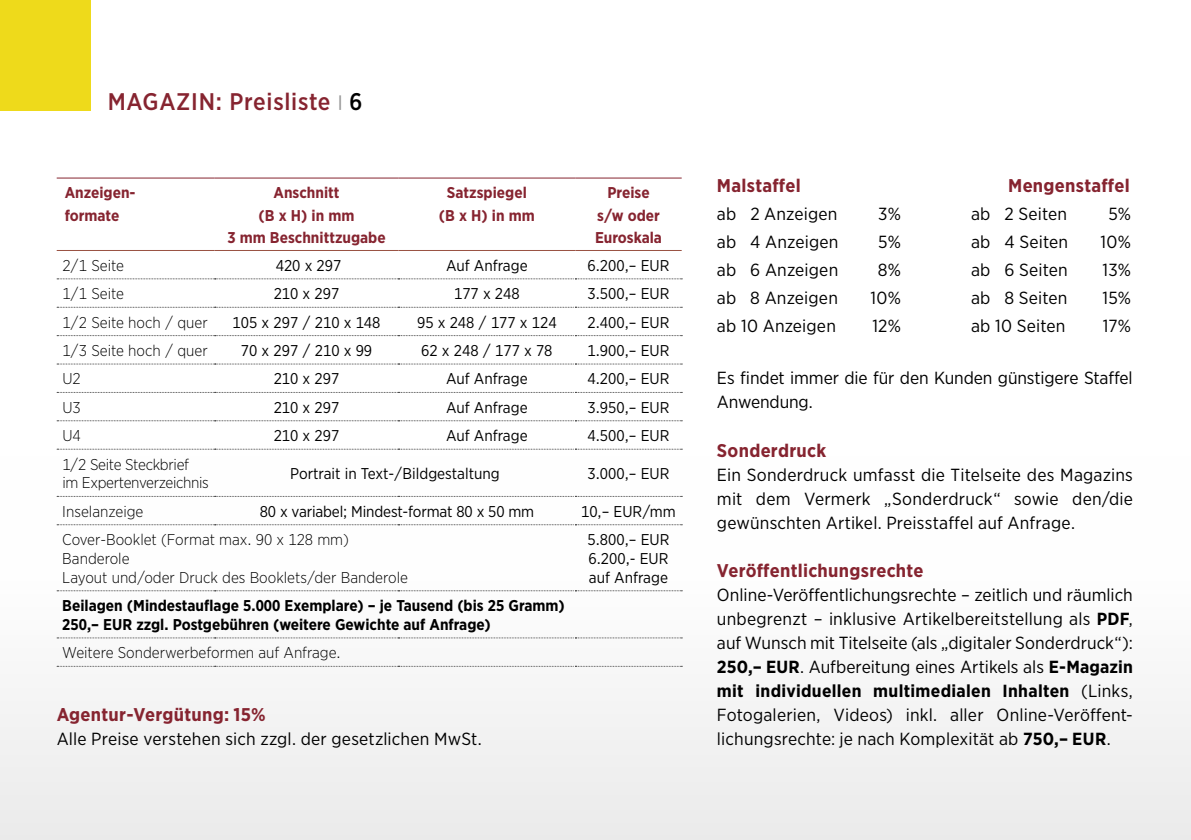
<style>
.page{position:relative;width:1191px;height:840px;background:#fff}
.page>*{position:absolute;margin:0;border:0;box-sizing:border-box;transform-origin:0 0}
.t1{font:500 24px "Gotham Narrow";letter-spacing:.03em;color:#862430}
.t2{font:700 18.4px "Gotham Narrow";letter-spacing:.015em;color:#862430}
.t3{font:17.6px/24px "Gotham Narrow";letter-spacing:.01em;color:#000;text-align:justify}
.t4{font:15.6px/18.8px "Gotham Narrow";color:#000;text-align:justify}
.t5{font:300 15.6px/18.8px "Gotham Narrow";color:#000}
.t6{font:700 15.6px/18.8px "Gotham Narrow";color:#000}
.t7{font:700 15.6px/22px "Gotham Narrow";color:#862430;text-align:center}
.t8{font:300 15.6px/18.8px "Gotham Narrow";letter-spacing:-.02em;color:#000}
.s1{font-size:16px;color:#939393}
.s2{color:#000}
.s3{font-weight:700}
</style>
<div class="page">
<div style="left:0;top:456px;width:1191px;height:383px;background:#f8f8f8"></div>
<svg style="left:57px;top:278px;width:625px;height:1px"></svg>
<svg style="left:57px;top:307px;width:625px;height:1px"></svg>
<svg style="left:57px;top:335px;width:625px;height:1px"></svg>
<svg style="left:57px;top:363px;width:625px;height:1px"></svg>
<svg style="left:57px;top:392px;width:625px;height:1px"></svg>
<svg style="left:57px;top:420px;width:625px;height:1px"></svg>
<svg style="left:57px;top:448px;width:625px;height:1px"></svg>
<svg style="left:57px;top:524px;width:625px;height:1px"></svg>
<svg style="left:57px;top:590px;width:625px;height:1px"></svg>
<svg style="left:57px;top:637px;width:625px;height:1px"></svg>
<svg style="left:57px;top:665px;width:625px;height:1px"></svg>
<hr style="left:57px;top:177px;width:158px;height:1px;background:#862430">
<hr style="left:215px;top:177px;width:183px;height:1px;background:#862430">
<hr style="left:398px;top:177px;width:177px;height:1px;background:#862430">
<hr style="left:575px;top:177px;width:106px;height:1px;background:#862430">
<hr style="left:57px;top:250px;width:158px;height:1px;background:#9a5243">
<hr style="left:215px;top:250px;width:183px;height:1px;background:#9a5243">
<hr style="left:398px;top:250px;width:177px;height:1px;background:#9a5243">
<hr style="left:575px;top:250px;width:106px;height:1px;background:#9a5243">
<div style="left:0;top:0;width:91px;height:110px;background:#eeda1b"></div>
<h1 class="t1" style="left:108px;top:86px;width:256px">MAGAZIN: Preisliste <span class="s1">|</span> <span class="s2">6</span></h1>
<p class="t7" style="left:65px;top:182px;width:72px;text-align:left">Anzeigen&shy;formate</p>
<p class="t7" style="left:227px;top:182px;width:160px">Anschnitt<br>(B x H) in mm<br>3 mm Beschnittzugabe</p>
<p class="t7" style="left:439px;top:182px;width:97px">Satzspiegel (B x H) in mm</p>
<p class="t7" style="left:595px;top:182px;width:69px">Preise s/w oder<br>Euroskala</p>
<p class="t5" style="left:62px;top:255px;width:63px">2/1 Seite</p>
<p class="t4" style="left:276px;top:255px;width:67px">420 x 297</p>
<p class="t4" style="left:446px;top:255px;width:83px">Auf Anfrage</p>
<p class="t4" style="left:587px;top:255px;width:83px">6.200,– EUR</p>
<p class="t5" style="left:62px;top:284px;width:63px">1/1 Seite</p>
<p class="t4" style="left:274px;top:284px;width:67px">210 x 297</p>
<p class="t4" style="left:454px;top:284px;width:67px">177 x 248</p>
<p class="t4" style="left:587px;top:284px;width:83px">3.500,– EUR</p>
<p class="t5" style="left:62px;top:312px;width:147px">1/2 Seite hoch / quer</p>
<p class="t4" style="left:233px;top:312px;width:149px">105 x 297 / 210 x 148</p>
<p class="t4" style="left:417px;top:312px;width:141px">95 x 248 / 177 x 124</p>
<p class="t4" style="left:587px;top:312px;width:83px">2.400,– EUR</p>
<p class="t5" style="left:62px;top:340px;width:147px">1/3 Seite hoch / quer</p>
<p class="t4" style="left:241px;top:340px;width:133px">70 x 297 / 210 x 99</p>
<p class="t4" style="left:421px;top:340px;width:133px">62 x 248 / 177 x 78</p>
<p class="t4" style="left:587px;top:340px;width:83px">1.900,– EUR</p>
<p class="t5" style="left:62px;top:369px;width:20px">U2</p>
<p class="t4" style="left:274px;top:369px;width:67px">210 x 297</p>
<p class="t4" style="left:446px;top:369px;width:83px">Auf Anfrage</p>
<p class="t4" style="left:587px;top:369px;width:83px">4.200,– EUR</p>
<p class="t5" style="left:62px;top:397px;width:20px">U3</p>
<p class="t4" style="left:274px;top:397px;width:67px">210 x 297</p>
<p class="t4" style="left:446px;top:397px;width:83px">Auf Anfrage</p>
<p class="t4" style="left:587px;top:397px;width:83px">3.950,– EUR</p>
<p class="t5" style="left:62px;top:426px;width:20px">U4</p>
<p class="t4" style="left:274px;top:426px;width:67px">210 x 297</p>
<p class="t4" style="left:446px;top:426px;width:83px">Auf Anfrage</p>
<p class="t4" style="left:587px;top:426px;width:83px">4.500,– EUR</p>
<p class="t8" style="left:62px;top:454px;width:148px">1/2 Seite Steckbrief im Expertenverzeichnis</p>
<p class="t4" style="left:290px;top:463px;width:211px">Portrait in Text-/Bildgestaltung</p>
<p class="t4" style="left:587px;top:463px;width:83px">3.000,– EUR</p>
<p class="t5" style="left:62px;top:501px;width:83px">Inselanzeige</p>
<p class="t4" style="left:260px;top:501px;width:276px">80 x variabel; Mindest-format 80 x 50 mm</p>
<p class="t4" style="left:581px;top:501px;width:96px">10,– EUR/mm</p>
<p class="t5" style="left:62px;top:529px;width:347px">Cover-Booklet (Format max. 90 x 128 mm)<br>Banderole<br>Layout und/oder Druck des Booklets/der Banderole</p>
<p class="t4" style="left:587px;top:529px;width:83px">5.800,– EUR 6.200,- EUR auf Anfrage</p>
<p class="t6" style="left:62px;top:596px;width:504px">Beilagen (Mindestauflage 5.000 Exemplare) – je Tausend (bis 25 Gramm)<br>250,– EUR zzgl. Postgebühren (weitere Gewichte auf Anfrage)</p>
<p class="t5" style="left:62px;top:642px;width:280px">Weitere Sonderwerbeformen auf Anfrage.</p>
<p class="t2" style="left:57px;top:702px;width:210px">Agentur-Vergütung: 15%</p>
<p class="t3" style="left:57px;top:725px;width:426px">Alle Preise verstehen sich zzgl. der gesetzlichen MwSt.</p>
<p class="t2" style="left:717px;top:174px;width:85px">Malstaffel</p>
<p class="t2" style="left:1008px;top:174px;width:123px">Mengenstaffel</p>
<p class="t3" style="left:717px;top:201px;width:122px">ab 2 Anzeigen</p>
<p class="t3" style="left:878px;top:201px;width:24px">3%</p>
<p class="t3" style="left:971px;top:201px;width:98px">ab 2 Seiten</p>
<p class="t3" style="left:1108px;top:201px;width:24px">5%</p>
<p class="t3" style="left:717px;top:229px;width:123px">ab 4 Anzeigen</p>
<p class="t3" style="left:878px;top:229px;width:24px">5%</p>
<p class="t3" style="left:971px;top:229px;width:99px">ab 4 Seiten</p>
<p class="t3" style="left:1100px;top:229px;width:32px">10%</p>
<p class="t3" style="left:717px;top:257px;width:123px">ab 6 Anzeigen</p>
<p class="t3" style="left:877px;top:257px;width:25px">8%</p>
<p class="t3" style="left:971px;top:257px;width:98px">ab 6 Seiten</p>
<p class="t3" style="left:1102px;top:257px;width:30px">13%</p>
<p class="t3" style="left:717px;top:285px;width:123px">ab 8 Anzeigen</p>
<p class="t3" style="left:870px;top:285px;width:32px">10%</p>
<p class="t3" style="left:971px;top:285px;width:98px">ab 8 Seiten</p>
<p class="t3" style="left:1102px;top:285px;width:30px">15%</p>
<p class="t3" style="left:717px;top:313px;width:121px">ab 10 Anzeigen</p>
<p class="t3" style="left:872px;top:313px;width:30px">12%</p>
<p class="t3" style="left:971px;top:313px;width:96px">ab 10 Seiten</p>
<p class="t3" style="left:1102px;top:313px;width:30px">17%</p>
<p class="t3" style="left:717px;top:365px;width:417px">Es findet immer die für den Kunden günstigere Staffel<br>Anwendung.</p>
<p class="t2" style="left:717px;top:438px;width:111px">Sonderdruck</p>
<p class="t3" style="left:717px;top:461px;width:417px">Ein Sonderdruck umfasst die Titelseite des Magazins mit dem Vermerk „Sonderdruck“ sowie den/die gewünschten Artikel. Preisstaffel auf Anfrage.</p>
<p class="t2" style="left:717px;top:558px;width:208px">Veröffentlichungsrechte</p>
<p class="t3" style="left:717px;top:581px;width:417px">Online-Veröffentlichungsrechte – zeitlich und räumlich unbegrenzt – inklusive Artikelbereitstellung als <span class="s3">PDF</span>, auf Wunsch mit Titelseite (als „digitaler Sonderdruck“):<br><span class="s3">250,– EUR</span>. Aufbereitung eines Artikels als <span class="s3">E-Magazin mit individuellen multimedialen Inhalten</span> (Links, Fotogalerien, Videos) inkl. aller Online-Veröf-fent&shy;lichungsrechte: je nach Komplexität ab <span class="s3">750,– EUR</span>.</p>
</div>
